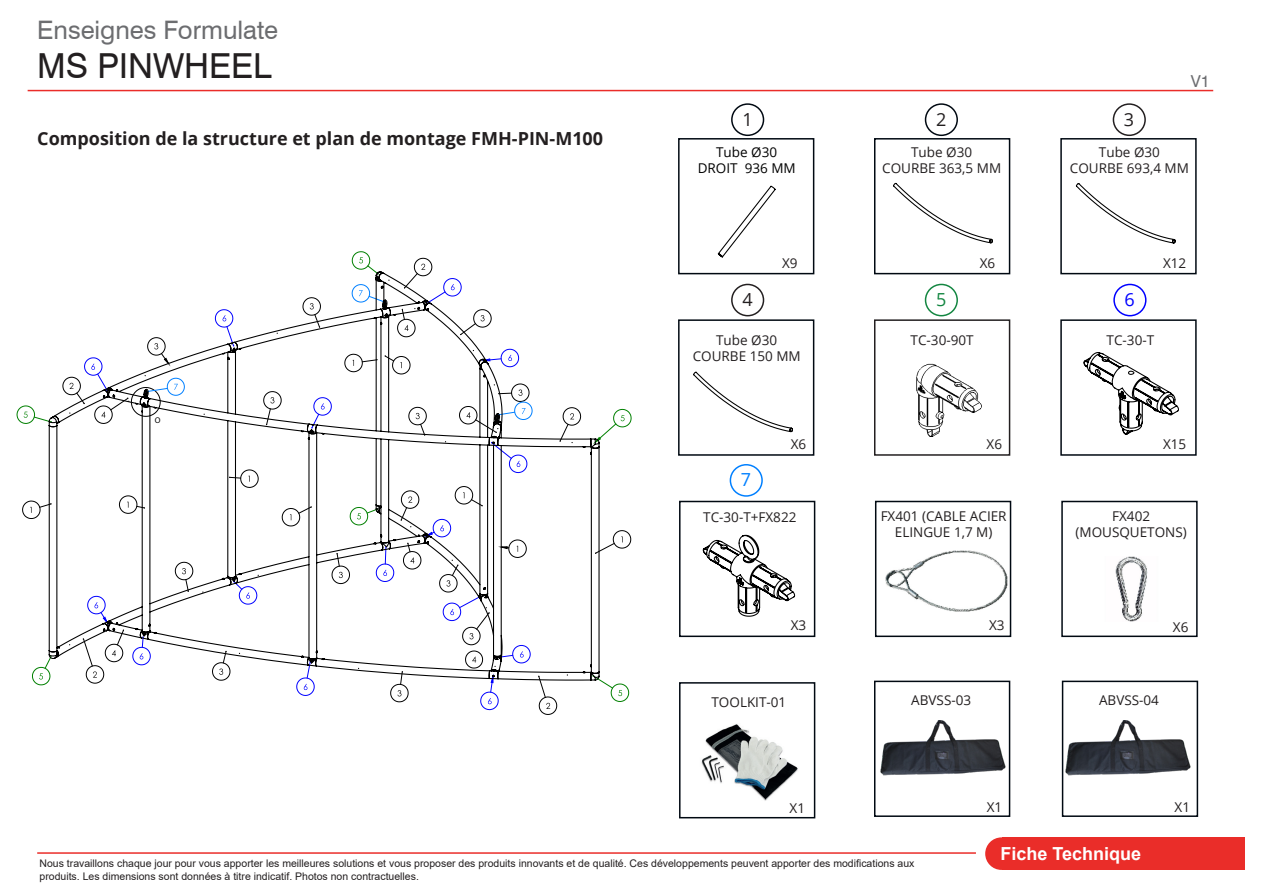
<style>
.page{position:relative;width:1263px;height:893px;background:#fff}
.page>*{position:absolute;margin:0;border:0;box-sizing:border-box;transform-origin:0 0}
.t1{font:34.5px "Swiss 721 BT";color:#231f20}
.t2{font:25.5px "Swiss 721 BT";color:#6c6d70}
.t3{font:700 18px "Open Sans";color:#231f20}
.t4{font:700 18px "Arial";color:#fff}
.t5{font:18px "Open Sans";color:#231f20}
.t6{font:18px "Open Sans";color:#138641}
.t7{font:18px "Open Sans";color:#00f}
.t8{font:18px "Open Sans";color:#0080ff}
.t9{font:16.5px "Swiss 721 BT";color:#6c6d70}
.t10{font:13.5px/16.2px "Open Sans";color:#231f20;text-align:center}
.t11{font:13.5px "Open Sans";color:#000}
.t12{font:10.5px/12.6px "Arial";color:#231f20}
.t13{font:8.4px "Myriad Pro";color:#000}
</style>
<div class="page">
<div style="left:874px;top:319px;width:136px;height:137px;border:2px solid #231f20"></div>
<div style="left:925px;top:284px;width:33px;height:32px;border:2px solid #138641;border-radius:50%"></div>
<div style="left:1113px;top:284px;width:33px;height:32px;border:2px solid #00f;border-radius:50%"></div>
<div style="left:730px;top:464px;width:33px;height:33px;border:2px solid #0080ff;border-radius:50%"></div>
<div style="left:731px;top:284px;width:33px;height:32px;border:2px solid #231f20;border-radius:50%"></div>
<img style="left:886px;top:550px;width:122px;height:61px">
<img style="left:1115px;top:556px;width:33px;height:65px">
<div style="left:679px;top:682px;width:136px;height:136px;border:2px solid #000912"></div>
<div style="left:874px;top:681px;width:136px;height:136px;border:2px solid #000912"></div>
<div style="left:1062px;top:681px;width:136px;height:136px;border:2px solid #000912"></div>
<img style="left:701px;top:724px;width:97px;height:77px">
<div style="left:678px;top:138px;width:136px;height:136px;border:2px solid #000912"></div>
<div style="left:678px;top:319px;width:136px;height:137px;border:2px solid #000912"></div>
<div style="left:679px;top:501px;width:136px;height:136px;border:2px solid #000912"></div>
<div style="left:874px;top:138px;width:136px;height:136px;border:2px solid #000912"></div>
<div style="left:875px;top:501px;width:136px;height:136px;border:2px solid #000912"></div>
<div style="left:1060px;top:138px;width:137px;height:136px;border:2px solid #000912"></div>
<div style="left:1060px;top:319px;width:137px;height:137px;border:2px solid #000912"></div>
<div style="left:1061px;top:501px;width:136px;height:136px;border:2px solid #000912"></div>
<div style="left:731px;top:103px;width:33px;height:33px;border:2px solid #000912;border-radius:50%"></div>
<div style="left:1113px;top:103px;width:33px;height:33px;border:2px solid #231f20;border-radius:50%"></div>
<div style="left:925px;top:103px;width:33px;height:33px;border:2px solid #000912;border-radius:50%"></div>
<svg style="left:717px;top:185px;width:59px;height:73px"></svg>
<hr style="left:28px;top:90px;width:1185px;height:1px;background:#ea2d29">
<div style="left:985px;top:837px;width:33px;height:33px;background:#ea2d29;border-radius:50%"></div>
<div style="left:1002px;top:837px;width:243px;height:33px;background:#ea2d29"></div>
<hr style="left:37px;top:852px;width:939px;height:2px;background:#ea2d29">
<svg style="left:702px;top:534px;width:94px;height:83px"></svg>
<img style="left:916px;top:363px;width:66px;height:73px">
<svg style="left:1083px;top:352px;width:96px;height:83px"></svg>
<svg style="left:48px;top:271px;width:552px;height:410px"></svg>
<svg style="left:893px;top:182px;width:100px;height:62px"></svg>
<svg style="left:1075px;top:183px;width:101px;height:61px"></svg>
<svg style="left:693px;top:371px;width:100px;height:62px"></svg>
<img style="left:880px;top:721px;width:126px;height:55px">
<img style="left:1064px;top:721px;width:127px;height:56px">
<p class="t2" style="left:37px;top:14px;width:243px">Enseignes Formulate</p>
<p class="t1" style="left:37px;top:45px;width:236px">MS PINWHEEL</p>
<p class="t3" style="left:37px;top:126px;width:567px">Composition de la structure et plan de montage FMH-PIN-M100</p>
<p class="t13" style="left:155px;top:415px;width:7px">O</p>
<p class="t5" style="left:742px;top:107px;width:12px">1</p>
<p class="t5" style="left:936px;top:107px;width:12px">2</p>
<p class="t5" style="left:1124px;top:107px;width:12px">3</p>
<p class="t9" style="left:1191px;top:71px;width:21px">V1</p>
<p class="t11" style="left:716px;top:142px;width:63px">Tube Ø30</p>
<p class="t11" style="left:698px;top:159px;width:100px">DROIT 936 MM</p>
<p class="t10" style="left:911px;top:143px;width:63px">Tube Ø30</p>
<p class="t10" style="left:882px;top:159px;width:121px">COURBE 363,5 MM</p>
<p class="t10" style="left:1099px;top:143px;width:63px">Tube Ø30</p>
<p class="t10" style="left:1070px;top:159px;width:121px">COURBE 693,4 MM</p>
<p class="t10" style="left:782px;top:254px;width:17px">X9</p>
<p class="t10" style="left:980px;top:254px;width:17px">X6</p>
<p class="t10" style="left:1163px;top:254px;width:25px">X12</p>
<p class="t5" style="left:742px;top:287px;width:12px">4</p>
<p class="t6" style="left:936px;top:287px;width:12px">5</p>
<p class="t7" style="left:1124px;top:287px;width:12px">6</p>
<p class="t10" style="left:716px;top:332px;width:63px">Tube Ø30</p>
<p class="t10" style="left:693px;top:348px;width:110px">COURBE 150 MM</p>
<p class="t10" style="left:911px;top:332px;width:65px">TC-30-90T</p>
<p class="t10" style="left:1107px;top:332px;width:49px">TC-30-T</p>
<p class="t10" style="left:791px;top:436px;width:17px">X6</p>
<p class="t10" style="left:987px;top:436px;width:17px">X6</p>
<p class="t10" style="left:1163px;top:436px;width:25px">X15</p>
<p class="t8" style="left:741px;top:467px;width:12px">7</p>
<p class="t10" style="left:703px;top:509px;width:95px">TC-30-T+FX822</p>
<p class="t10" style="left:881px;top:507px;width:127px">FX401 (CABLE ACIER<br>ELINGUE 1,7 M)</p>
<p class="t10" style="left:1112px;top:508px;width:39px">FX402</p>
<p class="t10" style="left:1075px;top:524px;width:113px">(MOUSQUETONS)</p>
<p class="t10" style="left:791px;top:616px;width:17px">X3</p>
<p class="t10" style="left:989px;top:616px;width:17px">X3</p>
<p class="t10" style="left:1173px;top:618px;width:17px">X6</p>
<p class="t10" style="left:711px;top:693px;width:76px">TOOLKIT-01</p>
<p class="t10" style="left:911px;top:692px;width:61px">ABVSS-03</p>
<p class="t10" style="left:1099px;top:692px;width:61px">ABVSS-04</p>
<p class="t10" style="left:789px;top:799px;width:17px">X1</p>
<p class="t10" style="left:987px;top:798px;width:17px">X1</p>
<p class="t10" style="left:1174px;top:798px;width:17px">X1</p>
<p class="t12" style="left:40px;top:857px;width:876px">Nous travaillons chaque jour pour vous apporter les meilleures solutions et vous proposer des produits innovants et de qualité. Ces développements peuvent apporter des modifications aux produits. Les dimensions sont données à titre indicatif. Photos non contractuelles.</p>
<p class="t4" style="left:1000px;top:841px;width:142px">Fiche Technique</p>
</div>
